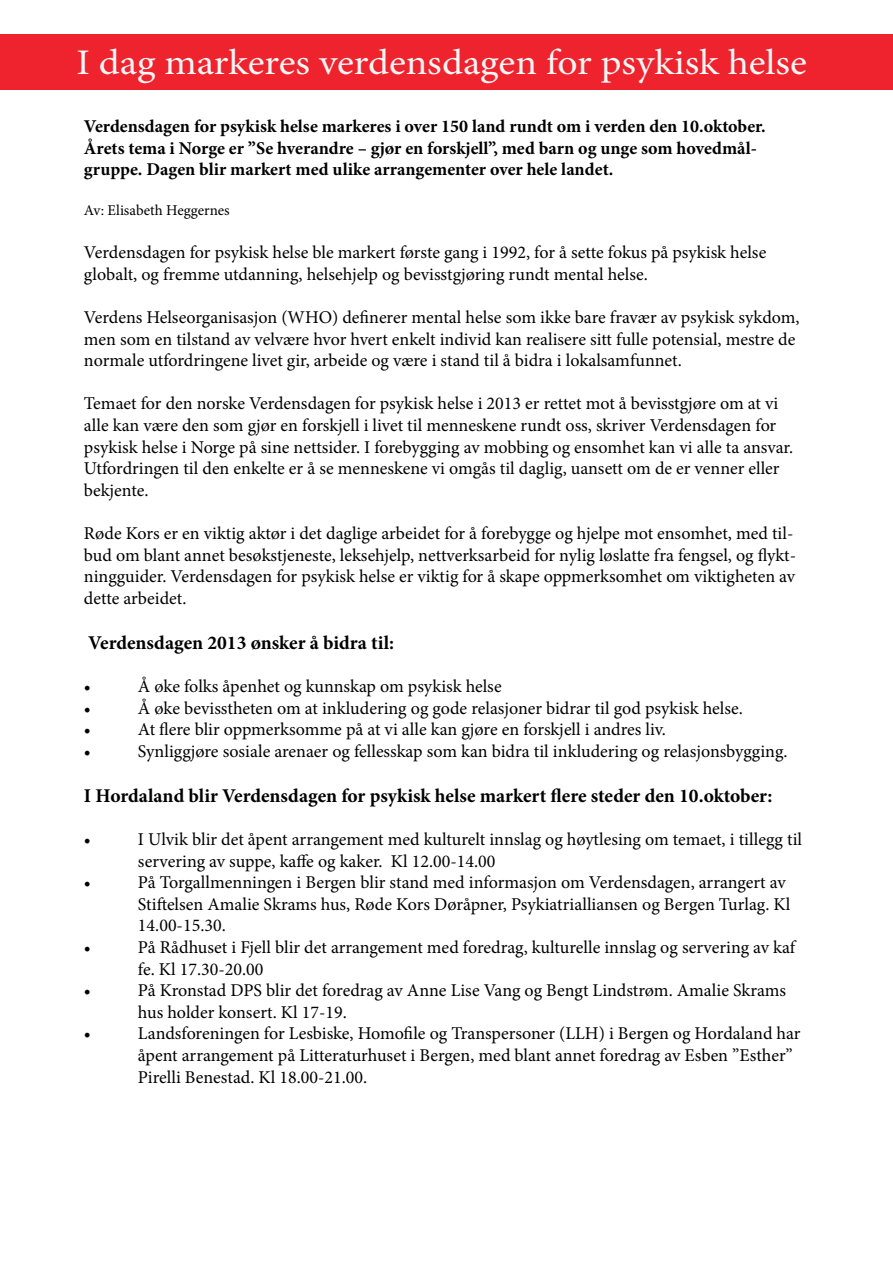
<style>
.page{position:relative;width:893px;height:1263px;background:#fff}
.page>*{position:absolute;margin:0;border:0;box-sizing:border-box;transform-origin:0 0}
.t1{font:36px "Minion Pro";letter-spacing:-.005em;color:#f6f6f6;scale:1.1 1}
.t2{font:700 19.5px "Minion Pro";color:#000}
.t3{font:18px/21.6px "Minion Pro";color:#000}
.t4{font:700 18px/21.6px "Minion Pro";color:#000}
.t5{font:15px "Minion Pro";color:#000}
</style>
<div class="page">
<div style="left:0;top:35px;width:893px;height:55px;background:#ef232d"></div>
<h1 class="t1" style="left:76px;top:39px;width:666px">I dag markeres verdensdagen for psykisk helse</h1>
<p class="t4" style="left:84px;top:115px;width:683px">Verdensdagen for psykisk helse markeres i over 150 land rundt om i verden den 10.oktober.<br>Årets tema i Norge er ”Se hverandre – gjør en forskjell”, med barn og unge som hovedmål&shy;gruppe. Dagen blir markert med ulike arrangementer over hele landet.</p>
<p class="t5" style="left:84px;top:200px;width:147px">Av: Elisabeth Heggernes</p>
<p class="t3" style="left:84px;top:242px;width:684px">Verdensdagen for psykisk helse ble markert første gang i 1992, for å sette fokus på psykisk helse globalt, og fremme utdanning, helsehjelp og bevisstgjøring rundt mental helse.</p>
<p class="t3" style="left:84px;top:306px;width:717px">Verdens Helseorganisasjon (WHO) definerer mental helse som ikke bare fravær av psykisk sykdom, men som en tilstand av velvære hvor hvert enkelt individ kan realisere sitt fulle potensial, mestre de normale utfordringene livet gir, arbeide og være i stand til å bidra i lokalsamfunnet.</p>
<p class="t3" style="left:84px;top:393px;width:711px">Temaet for den norske Verdensdagen for psykisk helse i 2013 er rettet mot å bevisstgjøre om at vi alle kan være den som gjør en forskjell i livet til menneskene rundt oss, skriver Verdensdagen for psykisk helse i Norge på sine nettsider. I forebygging av mobbing og ensomhet kan vi alle ta ansvar.<br>Utfordringen til den enkelte er å se menneskene vi omgås til daglig, uansett om de er venner eller bekjente.</p>
<p class="t3" style="left:84px;top:522px;width:714px">Røde Kors er en viktig aktør i det daglige arbeidet for å forebygge og hjelpe mot ensomhet, med til&shy;bud om blant annet besøkstjeneste, leksehjelp, nettverksarbeid for nylig løslatte fra fengsel, og flykt&shy;ningguider. Verdensdagen for psykisk helse er viktig for å skape oppmerksomhet om viktigheten av dette arbeidet.</p>
<p class="t2" style="left:88px;top:629px;width:307px">Verdensdagen 2013 ønsker å bidra til:</p>
<p class="t3" style="left:84px;top:675px;width:9px">•</p>
<p class="t3" style="left:138px;top:675px;width:365px">Å øke folks åpenhet og kunnskap om psykisk helse</p>
<p class="t3" style="left:84px;top:697px;width:9px">•</p>
<p class="t3" style="left:138px;top:697px;width:606px">Å øke bevisstheten om at inkludering og gode relasjoner bidrar til god psykisk helse.</p>
<p class="t3" style="left:84px;top:719px;width:9px">•</p>
<p class="t3" style="left:138px;top:719px;width:529px">At flere blir oppmerksomme på at vi alle kan gjøre en forskjell i andres liv.</p>
<p class="t3" style="left:84px;top:740px;width:9px">•</p>
<p class="t3" style="left:138px;top:740px;width:651px">Synliggjøre sosiale arenaer og fellesskap som kan bidra til inkludering og relasjonsbygging.</p>
<p class="t2" style="left:84px;top:782px;width:690px">I Hordaland blir Verdensdagen for psykisk helse markert flere steder den 10.oktober:</p>
<p class="t3" style="left:84px;top:828px;width:9px">•</p>
<p class="t3" style="left:138px;top:828px;width:666px">I Ulvik blir det åpent arrangement med kulturelt innslag og høytlesing om temaet, i tillegg til servering av suppe, kaffe og kaker. Kl 12.00-14.00</p>
<p class="t3" style="left:84px;top:872px;width:9px">•</p>
<p class="t3" style="left:138px;top:872px;width:654px">På Torgallmenningen i Bergen blir stand med informasjon om Verdensdagen, arrangert av<br>Stiftelsen Amalie Skrams hus, Røde Kors Døråpner, Psykiatrialliansen og Bergen Turlag. Kl<br>14.00-15.30.</p>
<p class="t3" style="left:84px;top:936px;width:9px">•</p>
<p class="t3" style="left:138px;top:936px;width:659px">På Rådhuset i Fjell blir det arrangement med foredrag, kulturelle innslag og servering av kaf fe. Kl 17.30-20.00</p>
<p class="t3" style="left:84px;top:980px;width:9px">•</p>
<p class="t3" style="left:138px;top:980px;width:650px">På Kronstad DPS blir det foredrag av Anne Lise Vang og Bengt Lindstrøm. Amalie Skrams hus holder konsert. Kl 17-19.</p>
<p class="t3" style="left:84px;top:1023px;width:9px">•</p>
<p class="t3" style="left:138px;top:1023px;width:664px">Landsforeningen for Lesbiske, Homofile og Transpersoner (LLH) i Bergen og Hordaland har åpent arrangement på Litteraturhuset i Bergen, med blant annet foredrag av Esben ”Esther”<br>Pirelli Benestad. Kl 18.00-21.00.</p>
</div>
